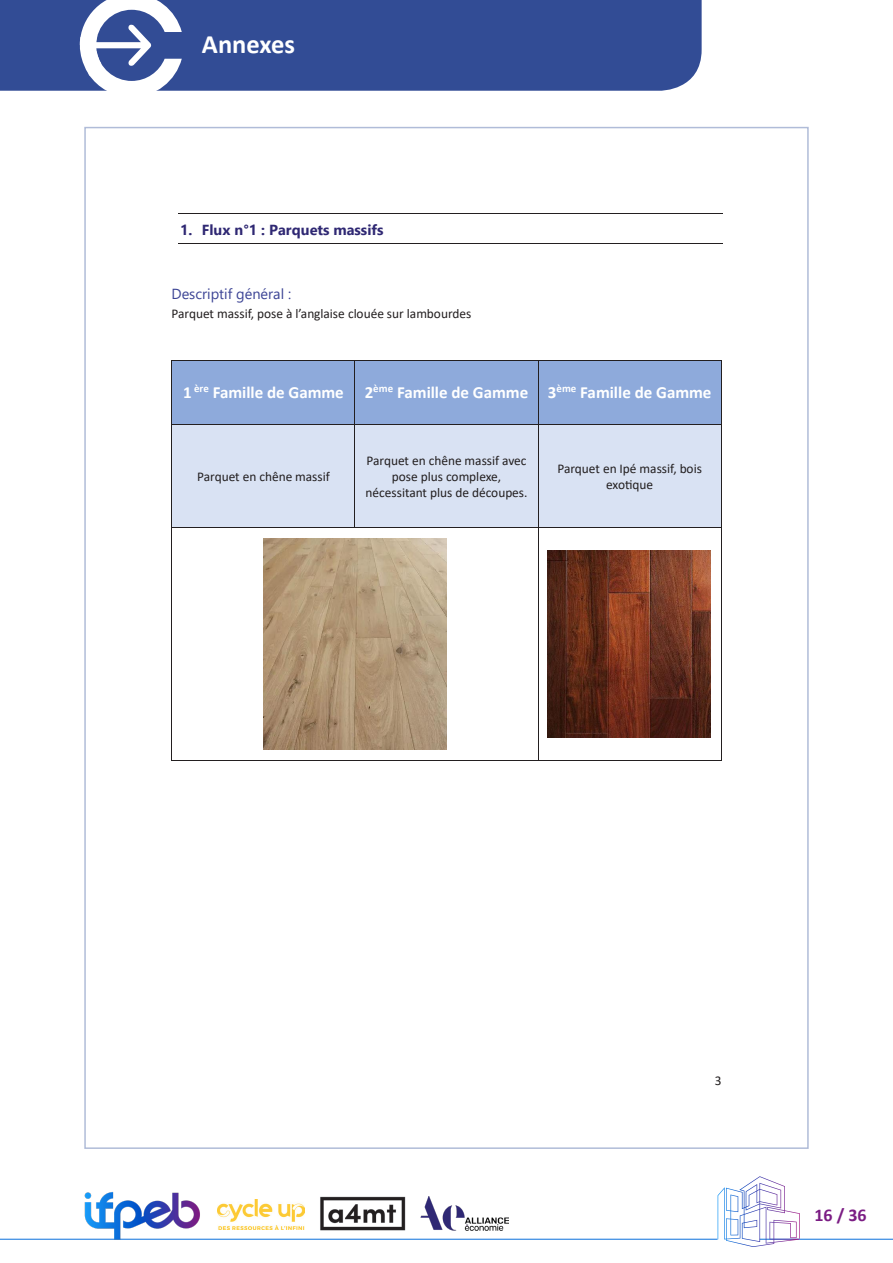
<style>
.page{position:relative;width:893px;height:1263px;background:#fff}
.page>*{position:absolute;margin:0;border:0;box-sizing:border-box;transform-origin:0 0}
.t1{font:700 26.55px "Calibri";color:#fff}
.t2{font:700 18px "Calibri";color:#7b1d84}
.t3{font:700 16.95px "Calibri";color:#fff}
.t4{font:700 14.55px "Segoe UI";color:#2f2873}
.t5{font:14.55px "Segoe UI";color:#3c4495}
.t6{font:13.35px/16.4px "Calibri";color:#231f20;text-align:center}
</style>
<div class="page">
<div style="left:0;top:0;width:702px;height:91px;background:#324c95"></div>
<svg style="left:77px;top:0;width:105px;height:91px"></svg>
<hr style="left:0;top:1239px;width:718px;height:1px;background:#0b70dc">
<hr style="left:760px;top:1239px;width:133px;height:1px;background:#0b70dc">
<img style="left:77px;top:1192px;width:127px;height:48px">
<svg style="left:718px;top:1176px;width:82px;height:71px"></svg>
<img style="left:320px;top:1196px;width:86px;height:35px">
<img style="left:217px;top:1199px;width:88px;height:31px">
<img style="left:420px;top:1196px;width:88px;height:34px">
<hr style="left:178px;top:214px;width:545px;height:1px;background:#231f20">
<hr style="left:178px;top:244px;width:545px;height:1px;background:#231f20">
<div style="left:172px;top:361px;width:183px;height:63px;background:#8eaadb"></div>
<div style="left:355px;top:361px;width:183px;height:63px;background:#8eaadb"></div>
<div style="left:538px;top:361px;width:183px;height:63px;background:#8eaadb"></div>
<hr style="left:172px;top:360px;width:183px;height:1px;background:#231f20">
<hr style="left:355px;top:360px;width:183px;height:1px;background:#231f20">
<hr style="left:538px;top:360px;width:183px;height:1px;background:#231f20">
<hr style="left:172px;top:361px;width:1px;height:63px;background:#231f20">
<hr style="left:355px;top:361px;width:1px;height:63px;background:#231f20">
<hr style="left:538px;top:361px;width:1px;height:63px;background:#231f20">
<hr style="left:721px;top:361px;width:1px;height:63px;background:#231f20">
<div style="left:172px;top:425px;width:183px;height:103px;background:#d9e2f3"></div>
<div style="left:355px;top:425px;width:183px;height:103px;background:#d9e2f3"></div>
<div style="left:538px;top:425px;width:183px;height:103px;background:#d9e2f3"></div>
<hr style="left:172px;top:424px;width:183px;height:1px;background:#231f20">
<hr style="left:355px;top:424px;width:183px;height:1px;background:#231f20">
<hr style="left:538px;top:424px;width:183px;height:1px;background:#231f20">
<hr style="left:172px;top:425px;width:1px;height:103px;background:#231f20">
<hr style="left:355px;top:425px;width:1px;height:103px;background:#231f20">
<hr style="left:538px;top:425px;width:1px;height:103px;background:#231f20">
<hr style="left:721px;top:425px;width:1px;height:103px;background:#231f20">
<hr style="left:172px;top:528px;width:183px;height:1px;background:#231f20">
<hr style="left:355px;top:528px;width:183px;height:1px;background:#231f20">
<hr style="left:538px;top:528px;width:183px;height:1px;background:#231f20">
<hr style="left:172px;top:528px;width:1px;height:232px;background:#231f20">
<hr style="left:172px;top:760px;width:366px;height:1px;background:#231f20">
<hr style="left:538px;top:528px;width:1px;height:232px;background:#231f20">
<hr style="left:538px;top:760px;width:183px;height:1px;background:#231f20">
<hr style="left:721px;top:528px;width:1px;height:232px;background:#231f20">
<img style="left:264px;top:538px;width:182px;height:212px">
<img style="left:548px;top:550px;width:163px;height:187px">
<p class="t1" style="left:202px;top:25px;width:94px">Annexes</p>
<p class="t4" style="left:180px;top:216px;width:205px">1. Flux n°1 : Parquets massifs</p>
<p class="t5" style="left:172px;top:280px;width:121px">Descriptif général :</p>
<p class="t6" style="left:172px;top:305px;width:301px">Parquet massif, pose à l’anglaise clouée sur lambourdes</p>
<p class="t3" style="left:183px;top:381px;width:530px">1 <sup>ère</sup> Famille de Gamme 2<sup>ème</sup> Famille de Gamme 3<sup>ème</sup> Famille de Gamme</p>
<p class="t6" style="left:197px;top:468px;width:134px">Parquet en chêne massif</p>
<p class="t6" style="left:366px;top:452px;width:163px">Parquet en chêne massif avec pose plus complexe, nécessitant plus de découpes.</p>
<p class="t6" style="left:557px;top:460px;width:146px">Parquet en Ipé massif, bois exotique</p>
<p class="t6" style="left:715px;top:1072px;width:8px">3</p>
<p class="t2" style="left:814px;top:1202px;width:54px">16 / 36</p>
</div>
